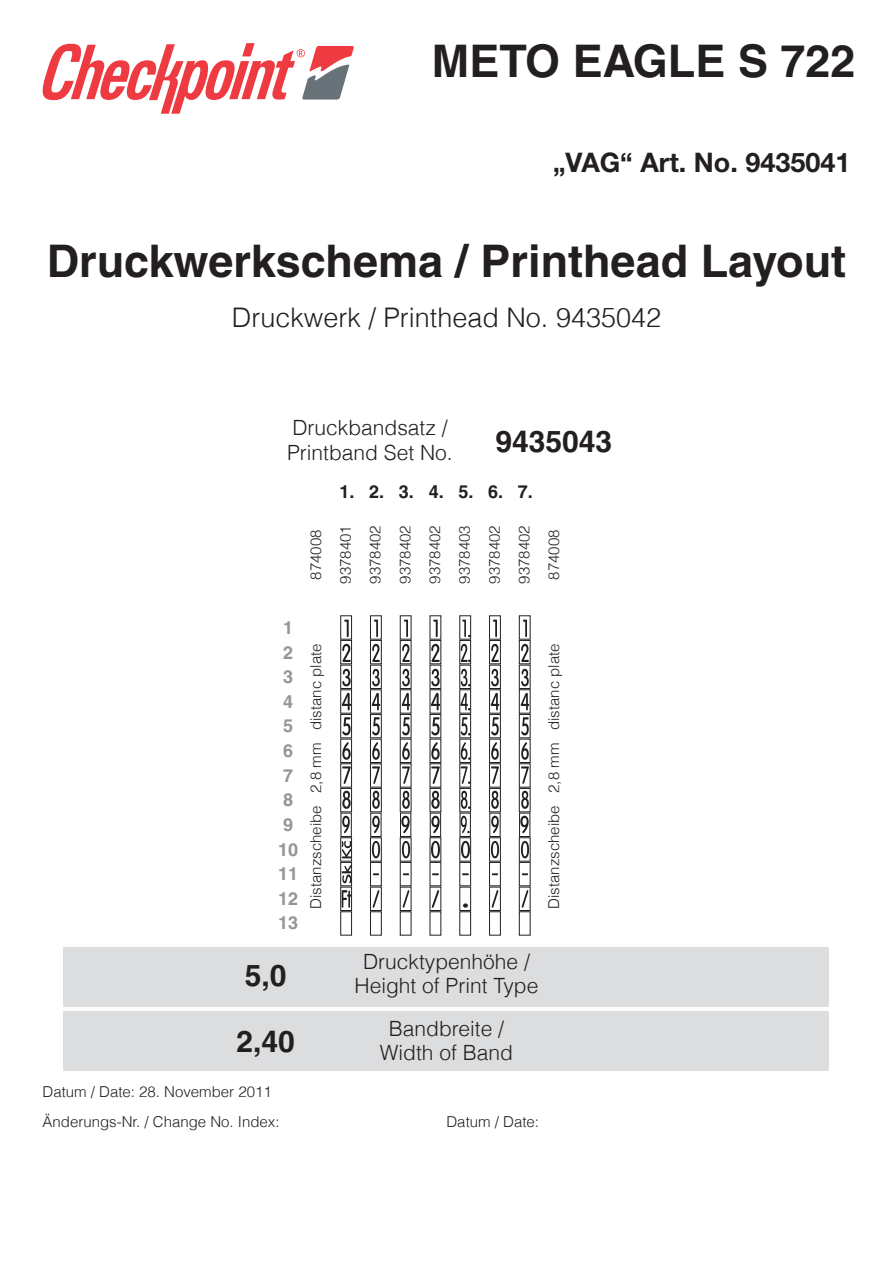
<style>
.page{position:relative;width:893px;height:1263px;background:#fff}
.page>*{position:absolute;margin:0;border:0;box-sizing:border-box;transform-origin:0 0}
.t1{font:700 45px "Helvetica";color:#231f20}
.t2{font:700 30px "Helvetica";color:#231f20}
.t3{font:300 27px "Helvetica";color:#231f20}
.t4{font:700 27px "Helvetica Neue";color:#231f20}
.t5{font:300 21px/24px "Helvetica";color:#231f20;text-align:center}
.t6{font:700 18px/24.6px "Helvetica";color:#939598}
.t7{font:700 18px "Helvetica";color:#231f20}
.t8{font:300 15px/29.7px "Helvetica";color:#231f20}
</style>
<div class="page">
<div style="left:64px;top:948px;width:765px;height:59px;background:#dcdddf"></div>
<div style="left:64px;top:1011px;width:765px;height:60px;background:#dcdddf"></div>
<svg style="left:43px;top:43px;width:311px;height:71px"></svg>
<img style="left:341px;top:619px;width:10px;height:68px">
<div style="left:341px;top:616px;width:11px;height:23px;border:1px solid #231f20"></div>
<img style="left:371px;top:619px;width:10px;height:68px">
<div style="left:370px;top:616px;width:11px;height:23px;border:1px solid #231f20"></div>
<img style="left:401px;top:619px;width:10px;height:68px">
<div style="left:400px;top:616px;width:11px;height:23px;border:1px solid #231f20"></div>
<img style="left:431px;top:619px;width:9px;height:68px">
<img style="left:490px;top:619px;width:10px;height:68px">
<div style="left:489px;top:616px;width:11px;height:23px;border:1px solid #231f20"></div>
<img style="left:520px;top:619px;width:10px;height:68px">
<div style="left:519px;top:616px;width:11px;height:23px;border:1px solid #231f20"></div>
<img style="left:460px;top:619px;width:10px;height:68px">
<div style="left:460px;top:616px;width:11px;height:23px;border:1px solid #231f20"></div>
<div style="left:341px;top:640px;width:11px;height:24px;border:1px solid #231f20"></div>
<div style="left:370px;top:640px;width:11px;height:24px;border:1px solid #231f20"></div>
<div style="left:400px;top:640px;width:11px;height:24px;border:1px solid #231f20"></div>
<div style="left:489px;top:640px;width:11px;height:24px;border:1px solid #231f20"></div>
<div style="left:519px;top:640px;width:11px;height:24px;border:1px solid #231f20"></div>
<div style="left:460px;top:640px;width:11px;height:24px;border:1px solid #231f20"></div>
<div style="left:341px;top:665px;width:11px;height:24px;border:1px solid #231f20"></div>
<div style="left:370px;top:665px;width:11px;height:24px;border:1px solid #231f20"></div>
<div style="left:400px;top:665px;width:11px;height:24px;border:1px solid #231f20"></div>
<div style="left:489px;top:665px;width:11px;height:24px;border:1px solid #231f20"></div>
<div style="left:519px;top:665px;width:11px;height:24px;border:1px solid #231f20"></div>
<div style="left:460px;top:665px;width:11px;height:24px;border:1px solid #231f20"></div>
<img style="left:341px;top:692px;width:10px;height:68px">
<div style="left:341px;top:690px;width:11px;height:23px;border:1px solid #231f20"></div>
<img style="left:371px;top:692px;width:10px;height:68px">
<div style="left:370px;top:690px;width:11px;height:23px;border:1px solid #231f20"></div>
<img style="left:401px;top:692px;width:10px;height:68px">
<div style="left:400px;top:690px;width:11px;height:23px;border:1px solid #231f20"></div>
<img style="left:431px;top:692px;width:9px;height:68px">
<img style="left:490px;top:692px;width:10px;height:68px">
<div style="left:489px;top:690px;width:11px;height:23px;border:1px solid #231f20"></div>
<img style="left:520px;top:692px;width:10px;height:68px">
<div style="left:519px;top:690px;width:11px;height:23px;border:1px solid #231f20"></div>
<img style="left:460px;top:692px;width:10px;height:68px">
<div style="left:460px;top:690px;width:11px;height:23px;border:1px solid #231f20"></div>
<div style="left:341px;top:714px;width:11px;height:24px;border:1px solid #231f20"></div>
<div style="left:370px;top:714px;width:11px;height:24px;border:1px solid #231f20"></div>
<div style="left:400px;top:714px;width:11px;height:24px;border:1px solid #231f20"></div>
<div style="left:489px;top:714px;width:11px;height:24px;border:1px solid #231f20"></div>
<div style="left:519px;top:714px;width:11px;height:24px;border:1px solid #231f20"></div>
<div style="left:460px;top:714px;width:11px;height:24px;border:1px solid #231f20"></div>
<div style="left:341px;top:739px;width:11px;height:24px;border:1px solid #231f20"></div>
<div style="left:370px;top:739px;width:11px;height:24px;border:1px solid #231f20"></div>
<div style="left:400px;top:739px;width:11px;height:24px;border:1px solid #231f20"></div>
<div style="left:489px;top:739px;width:11px;height:24px;border:1px solid #231f20"></div>
<div style="left:519px;top:739px;width:11px;height:24px;border:1px solid #231f20"></div>
<div style="left:460px;top:739px;width:11px;height:24px;border:1px solid #231f20"></div>
<img style="left:341px;top:766px;width:10px;height:68px">
<div style="left:341px;top:764px;width:11px;height:23px;border:1px solid #231f20"></div>
<img style="left:371px;top:766px;width:10px;height:68px">
<div style="left:370px;top:764px;width:11px;height:23px;border:1px solid #231f20"></div>
<img style="left:401px;top:766px;width:10px;height:68px">
<div style="left:400px;top:764px;width:11px;height:23px;border:1px solid #231f20"></div>
<img style="left:431px;top:766px;width:9px;height:68px">
<img style="left:490px;top:766px;width:10px;height:68px">
<div style="left:489px;top:764px;width:11px;height:23px;border:1px solid #231f20"></div>
<img style="left:520px;top:766px;width:10px;height:68px">
<div style="left:519px;top:764px;width:11px;height:23px;border:1px solid #231f20"></div>
<img style="left:460px;top:766px;width:10px;height:68px">
<div style="left:460px;top:764px;width:11px;height:23px;border:1px solid #231f20"></div>
<div style="left:341px;top:788px;width:11px;height:24px;border:1px solid #231f20"></div>
<div style="left:370px;top:788px;width:11px;height:24px;border:1px solid #231f20"></div>
<div style="left:400px;top:788px;width:11px;height:24px;border:1px solid #231f20"></div>
<div style="left:489px;top:788px;width:11px;height:24px;border:1px solid #231f20"></div>
<div style="left:519px;top:788px;width:11px;height:24px;border:1px solid #231f20"></div>
<div style="left:460px;top:788px;width:11px;height:24px;border:1px solid #231f20"></div>
<div style="left:400px;top:813px;width:11px;height:23px;border:1px solid #231f20"></div>
<div style="left:430px;top:813px;width:11px;height:23px;border:1px solid #231f20"></div>
<div style="left:519px;top:813px;width:11px;height:23px;border:1px solid #231f20"></div>
<img style="left:341px;top:840px;width:10px;height:68px">
<div style="left:341px;top:838px;width:11px;height:23px;border:1px solid #231f20"></div>
<img style="left:371px;top:840px;width:10px;height:68px">
<div style="left:370px;top:838px;width:11px;height:23px;border:1px solid #231f20"></div>
<img style="left:401px;top:840px;width:10px;height:68px">
<div style="left:400px;top:838px;width:11px;height:23px;border:1px solid #231f20"></div>
<img style="left:431px;top:840px;width:9px;height:68px">
<img style="left:490px;top:840px;width:10px;height:68px">
<div style="left:489px;top:838px;width:11px;height:23px;border:1px solid #231f20"></div>
<img style="left:520px;top:840px;width:10px;height:68px">
<div style="left:519px;top:838px;width:11px;height:23px;border:1px solid #231f20"></div>
<img style="left:460px;top:840px;width:10px;height:68px">
<div style="left:460px;top:838px;width:11px;height:23px;border:1px solid #231f20"></div>
<div style="left:341px;top:862px;width:11px;height:24px;border:1px solid #231f20"></div>
<div style="left:370px;top:862px;width:11px;height:24px;border:1px solid #231f20"></div>
<div style="left:400px;top:862px;width:11px;height:24px;border:1px solid #231f20"></div>
<div style="left:489px;top:862px;width:11px;height:24px;border:1px solid #231f20"></div>
<div style="left:519px;top:862px;width:11px;height:24px;border:1px solid #231f20"></div>
<div style="left:460px;top:862px;width:11px;height:24px;border:1px solid #231f20"></div>
<div style="left:341px;top:887px;width:11px;height:23px;border:1px solid #231f20"></div>
<div style="left:370px;top:887px;width:11px;height:23px;border:1px solid #231f20"></div>
<div style="left:400px;top:887px;width:11px;height:23px;border:1px solid #231f20"></div>
<div style="left:489px;top:887px;width:11px;height:23px;border:1px solid #231f20"></div>
<div style="left:519px;top:887px;width:11px;height:23px;border:1px solid #231f20"></div>
<div style="left:460px;top:887px;width:11px;height:23px;border:1px solid #231f20"></div>
<div style="left:341px;top:912px;width:11px;height:23px;border:1px solid #231f20"></div>
<div style="left:370px;top:912px;width:11px;height:23px;border:1px solid #231f20"></div>
<div style="left:400px;top:912px;width:11px;height:23px;border:1px solid #231f20"></div>
<div style="left:489px;top:912px;width:11px;height:23px;border:1px solid #231f20"></div>
<div style="left:519px;top:912px;width:11px;height:23px;border:1px solid #231f20"></div>
<div style="left:460px;top:912px;width:11px;height:23px;border:1px solid #231f20"></div>
<h1 class="t1" style="left:432px;top:34px;width:425px">METO EAGLE S 722</h1>
<h3 class="t4" style="left:553px;top:146px;width:299px">„VAG“ Art. No. 9435041</h3>
<h1 class="t1" style="left:47px;top:234px;width:801px">Druckwerkschema / Printhead Layout</h1>
<h3 class="t3" style="left:232px;top:301px;width:431px">Druckwerk / Printhead No. 9435042</h3>
<h3 class="t5" style="left:287px;top:416px;width:167px;text-align:left">Druckbandsatz /<br>Printband Set No.</h3>
<h2 class="t2" style="left:495px;top:423px;width:118px">9435043</h2>
<p class="t7" style="left:339px;top:480px;width:195px">1. 2. 3. 4. 5. 6. 7.</p>
<p class="t8" style="left:301px;top:584px;width:60px;rotate:-90deg">874008<br>9378401<br>9378402<br>9378402<br>9378402<br>9378403<br>9378402<br>9378402<br>874008</p>
<p class="t6" style="left:278px;top:615px;width:22px">1<br>2<br>3<br>4<br>5<br>6<br>7<br>8<br>9<br>10<br>11<br>12<br>13</p>
<h2 class="t2" style="left:245px;top:957px;width:43px">5,0</h2>
<h2 class="t2" style="left:237px;top:1023px;width:60px">2,40</h2>
<p class="t8" style="left:43px;top:1077px;width:239px">Datum / Date: 28. November 2011<br>Änderungs-Nr. / Change No. Index:</p>
<p class="t8" style="left:301px;top:909px;width:267px;rotate:-90deg">Distanzscheibe 2,8 mm distanc plate</p>
<p class="t8" style="left:539px;top:909px;width:267px;rotate:-90deg">Distanzscheibe 2,8 mm distanc plate</p>
<h3 class="t5" style="left:355px;top:949px;width:185px">Drucktypenhöhe /<br>Height of Print Type</h3>
<h3 class="t5" style="left:380px;top:1016px;width:135px">Bandbreite /<br>Width of Band</h3>
<p class="t8" style="left:446px;top:1107px;width:94px">Datum / Date:</p>
</div>
